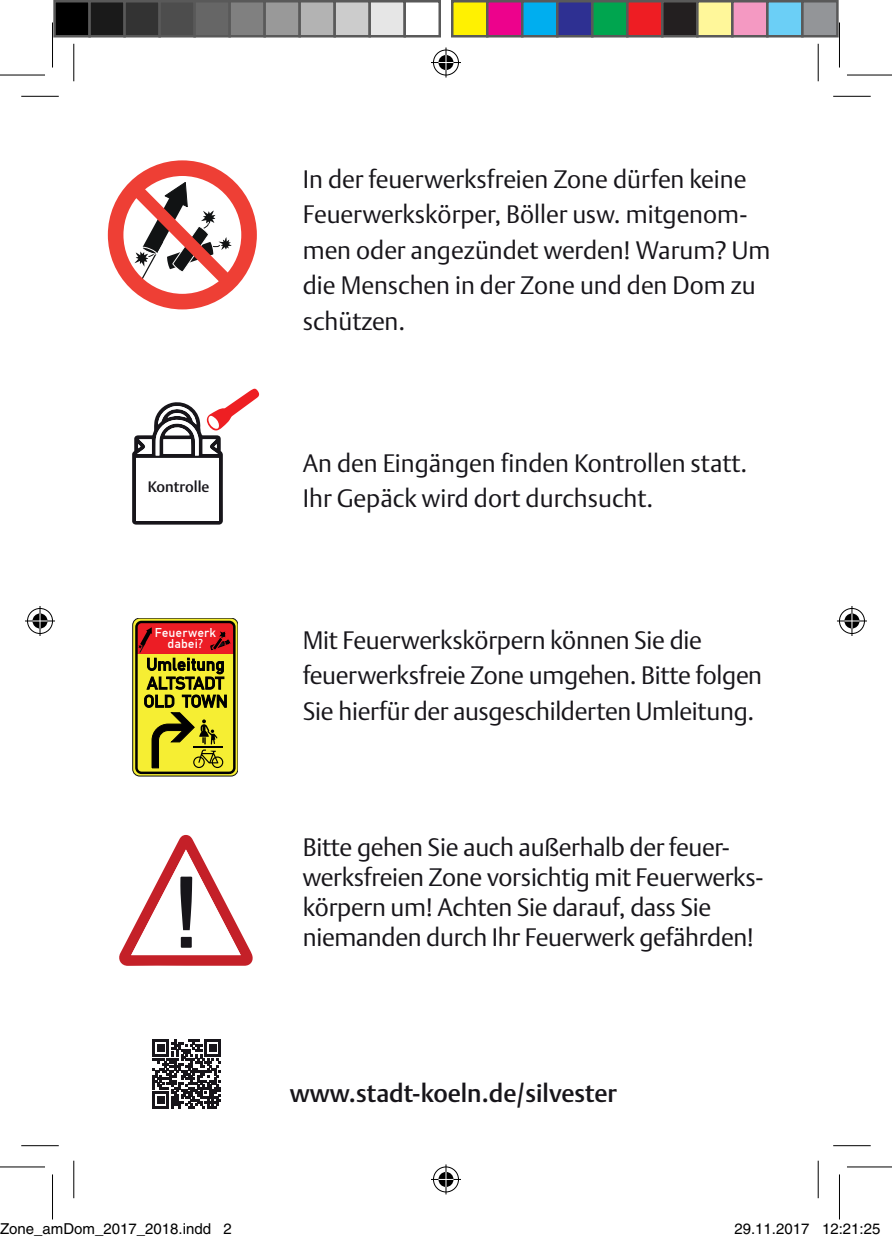
<style>
.page{position:relative;width:892px;height:1242px;background:#fff}
.page>*{position:absolute;margin:0;border:0;box-sizing:border-box;transform-origin:0 0}
.t1{font:25px/35.5px "DTL Argo T Light";letter-spacing:-.01em;color:#17151a}
.t2{font:25px "DTL Argo T Medium";color:#17151a}
.t3{font:15px "Helvetica";color:#000}
.t4{font:15px "DTL Argo T Medium";color:#17151a}
.t5{font:13.25px/11.2px "DIN1451 EF Mittel Alt";color:#fff;text-align:center}
.s1{font-family:"Myriad Pro"}
</style>
<div class="page">
<svg style="left:153px;top:1039px;width:68px;height:69px"></svg>
<div style="left:133px;top:618px;width:105px;height:158px;border:1px solid #111314;border-radius:7px"></div>
<svg style="left:138px;top:623px;width:94px;height:145px;background:#bc8f24"></svg>
<div style="left:135px;top:620px;width:100px;height:154px;border:2px solid #000001;border-radius:5px"></div>
<div style="left:108px;top:160px;width:149px;height:149px;border:16px solid #ee3f35;border-radius:50%"></div>
<svg style="left:115px;top:168px;width:134px;height:134px"></svg>
<svg style="left:132px;top:388px;width:128px;height:136px"></svg>
<svg style="left:119px;top:835px;width:134px;height:130px"></svg>
<hr style="left:21px;top:96px;width:38px;height:1px;background:#000">
<hr style="left:833px;top:96px;width:37px;height:1px;background:#000">
<hr style="left:21px;top:1145px;width:38px;height:1px;background:#000">
<hr style="left:833px;top:1145px;width:37px;height:1px;background:#000">
<hr style="left:73px;top:44px;width:1px;height:37px;background:#000">
<hr style="left:73px;top:1160px;width:1px;height:38px;background:#000">
<hr style="left:817px;top:44px;width:1px;height:37px;background:#000">
<hr style="left:817px;top:1160px;width:1px;height:38px;background:#000">
<svg style="left:0;top:74px;width:45px;height:1px"></svg>
<svg style="left:847px;top:74px;width:45px;height:1px"></svg>
<hr style="left:0;top:75px;width:45px;height:1px;background:#000">
<hr style="left:847px;top:75px;width:45px;height:1px;background:#000">
<hr style="left:0;top:1166px;width:45px;height:1px;background:#000">
<hr style="left:847px;top:1166px;width:45px;height:1px;background:#000">
<hr style="left:52px;top:22px;width:1px;height:45px;background:#000">
<hr style="left:52px;top:1174px;width:1px;height:45px;background:#000">
<hr style="left:839px;top:22px;width:1px;height:45px;background:#000">
<hr style="left:839px;top:1174px;width:1px;height:45px;background:#000">
<div style="left:432px;top:48px;width:28px;height:29px;border:3px solid #fff;border-radius:50%"></div>
<hr style="left:431px;top:61px;width:30px;height:3px;background:#fff">
<hr style="left:444px;top:47px;width:3px;height:30px;background:#fff">
<div style="left:437px;top:53px;width:18px;height:19px;border:3px solid #fff;border-radius:50%"></div>
<div style="left:433px;top:50px;width:26px;height:25px;border:1px solid #000;border-radius:50%"></div>
<hr style="left:431px;top:62px;width:30px;height:1px;background:#000">
<hr style="left:445px;top:47px;width:1px;height:30px;background:#000">
<svg style="left:438px;top:55px;width:15px;height:15px"></svg>
<div style="left:432px;top:1165px;width:28px;height:28px;border:3px solid #fff;border-radius:50%"></div>
<hr style="left:431px;top:1177px;width:30px;height:3px;background:#fff">
<hr style="left:444px;top:1164px;width:3px;height:30px;background:#fff">
<div style="left:437px;top:1170px;width:18px;height:18px;border:3px solid #fff;border-radius:50%"></div>
<div style="left:433px;top:1166px;width:26px;height:26px;border:1px solid #000;border-radius:50%"></div>
<hr style="left:431px;top:1178px;width:30px;height:1px;background:#000">
<hr style="left:445px;top:1164px;width:1px;height:30px;background:#000">
<svg style="left:438px;top:1171px;width:15px;height:15px"></svg>
<div style="left:26px;top:607px;width:28px;height:28px;border:3px solid #fff;border-radius:50%"></div>
<hr style="left:25px;top:619px;width:30px;height:3px;background:#fff">
<svg style="left:38px;top:606px;width:4px;height:30px"></svg>
<div style="left:31px;top:612px;width:18px;height:18px;border:3px solid #fff;border-radius:50%"></div>
<div style="left:27px;top:608px;width:26px;height:25px;border:1px solid #000;border-radius:50%"></div>
<hr style="left:25px;top:620px;width:30px;height:1px;background:#000">
<hr style="left:40px;top:606px;width:1px;height:30px;background:#000">
<svg style="left:33px;top:613px;width:15px;height:15px"></svg>
<div style="left:838px;top:607px;width:28px;height:28px;border:3px solid #fff;border-radius:50%"></div>
<hr style="left:837px;top:619px;width:30px;height:3px;background:#fff">
<hr style="left:850px;top:606px;width:3px;height:30px;background:#fff">
<div style="left:843px;top:612px;width:18px;height:18px;border:3px solid #fff;border-radius:50%"></div>
<div style="left:839px;top:608px;width:25px;height:25px;border:1px solid #000;border-radius:50%"></div>
<hr style="left:837px;top:620px;width:30px;height:1px;background:#000">
<hr style="left:851px;top:606px;width:1px;height:30px;background:#000">
<svg style="left:844px;top:613px;width:15px;height:15px"></svg>
<div style="left:55px;top:1px;width:35px;height:35px;background:#000"></div>
<div style="left:53px;top:0;width:38px;height:37px;border:2px solid #595959"></div>
<div style="left:90px;top:1px;width:35px;height:35px;background:#1a1a1a"></div>
<div style="left:88px;top:0;width:38px;height:37px;border:2px solid #595959"></div>
<div style="left:125px;top:1px;width:35px;height:35px;background:#333"></div>
<div style="left:123px;top:0;width:38px;height:37px;border:2px solid #595959"></div>
<div style="left:160px;top:1px;width:35px;height:35px;background:#4d4d4d"></div>
<div style="left:158px;top:0;width:38px;height:37px;border:2px solid #595959"></div>
<div style="left:195px;top:1px;width:35px;height:35px;background:#666"></div>
<div style="left:193px;top:0;width:38px;height:37px;border:2px solid #595959"></div>
<div style="left:230px;top:1px;width:35px;height:35px;background:#808080"></div>
<div style="left:228px;top:0;width:38px;height:37px;border:2px solid #595959"></div>
<div style="left:265px;top:1px;width:35px;height:35px;background:#999"></div>
<div style="left:263px;top:0;width:38px;height:37px;border:2px solid #595959"></div>
<div style="left:300px;top:1px;width:35px;height:35px;background:#b3b3b3"></div>
<div style="left:298px;top:0;width:38px;height:37px;border:2px solid #595959"></div>
<div style="left:335px;top:1px;width:35px;height:35px;background:#ccc"></div>
<div style="left:333px;top:0;width:38px;height:37px;border:2px solid #595959"></div>
<div style="left:370px;top:1px;width:35px;height:35px;background:#e6e6e6"></div>
<div style="left:368px;top:0;width:38px;height:37px;border:2px solid #595959"></div>
<div style="left:403px;top:0;width:38px;height:37px;border:2px solid #595959"></div>
<div style="left:452px;top:1px;width:35px;height:35px;background:#fff101"></div>
<div style="left:451px;top:0;width:37px;height:37px;border:2px solid #595959"></div>
<div style="left:487px;top:1px;width:35px;height:35px;background:#ed028c"></div>
<div style="left:486px;top:0;width:37px;height:37px;border:2px solid #595959"></div>
<div style="left:522px;top:1px;width:35px;height:35px;background:#00aeef"></div>
<div style="left:521px;top:0;width:37px;height:37px;border:2px solid #595959"></div>
<div style="left:557px;top:1px;width:35px;height:35px;background:#2e3092"></div>
<div style="left:556px;top:0;width:37px;height:37px;border:2px solid #595959"></div>
<div style="left:592px;top:1px;width:35px;height:35px;background:#00a54f"></div>
<div style="left:591px;top:0;width:37px;height:37px;border:2px solid #595959"></div>
<div style="left:627px;top:1px;width:35px;height:35px;background:#ee1d23"></div>
<div style="left:626px;top:0;width:37px;height:37px;border:2px solid #595959"></div>
<div style="left:662px;top:1px;width:35px;height:35px;background:#231f20"></div>
<div style="left:661px;top:0;width:37px;height:37px;border:2px solid #595959"></div>
<div style="left:697px;top:1px;width:35px;height:35px;background:#fff79a"></div>
<div style="left:696px;top:0;width:37px;height:37px;border:2px solid #595959"></div>
<div style="left:732px;top:1px;width:35px;height:35px;background:#f499c2"></div>
<div style="left:731px;top:0;width:37px;height:37px;border:2px solid #595959"></div>
<div style="left:767px;top:1px;width:35px;height:35px;background:#6bcff6"></div>
<div style="left:766px;top:0;width:37px;height:37px;border:2px solid #595959"></div>
<div style="left:802px;top:1px;width:35px;height:35px;background:#939598"></div>
<div style="left:801px;top:0;width:37px;height:37px;border:2px solid #595959"></div>
<div style="left:113px;top:1224px;width:6px;height:9px;border:1px solid #fff;border-radius:50%"></div>
<div style="left:112px;top:1223px;width:8px;height:12px;border:1px solid #fff;border-radius:50%"></div>
<div style="left:155px;top:1224px;width:5px;height:9px;border:1px solid #fff;border-radius:50%"></div>
<div style="left:153px;top:1223px;width:9px;height:12px;border:1px solid #fff;border-radius:50%"></div>
<div style="left:786px;top:1224px;width:5px;height:9px;border:1px solid #fff;border-radius:50%"></div>
<div style="left:784px;top:1223px;width:8px;height:12px;border:1px solid #fff;border-radius:50%"></div>
<p class="t4" style="left:148px;top:478px;width:63px">Kontrolle</p>
<p class="t5" style="left:155px;top:627px;width:63px">Feuerwerk dabei<span class="s1">?</span></p>
<p class="t1" style="left:303px;top:161px;width:469px">In der feuerwerksfreien Zone dürfen keine Feuerwerkskörper, Böller usw. mitgenom&shy;men oder angezündet werden! Warum? Um die Menschen in der Zone und den Dom zu schützen.</p>
<p class="t1" style="left:303px;top:444px;width:446px">An den Eingängen finden Kontrollen statt.<br>Ihr Gepäck wird dort durchsucht.</p>
<p class="t1" style="left:303px;top:622px;width:461px">Mit Feuerwerkskörpern können Sie die feuerwerksfreie Zone umgehen. Bitte folgen<br>Sie hierfür der ausgeschilderten Umleitung.</p>
<p class="t1" style="left:303px;top:832px;width:462px;line-height:30px">Bitte gehen Sie auch außerhalb der feuer&shy;werksfreien Zone vorsichtig mit Feuerwerks&shy;körpern um! Achten Sie darauf, dass Sie niemanden durch Ihr Feuerwerk gefährden!</p>
<p class="t2" style="left:290px;top:1078px;width:329px">www.stadt-koeln.de/silvester</p>
<p class="t3" style="left:0;top:1220px;width:233px">Zone_amDom_2017_2018.indd 2</p>
<p class="t3" style="left:734px;top:1220px;width:147px">29.11.2017 12:21:25</p>
</div>
